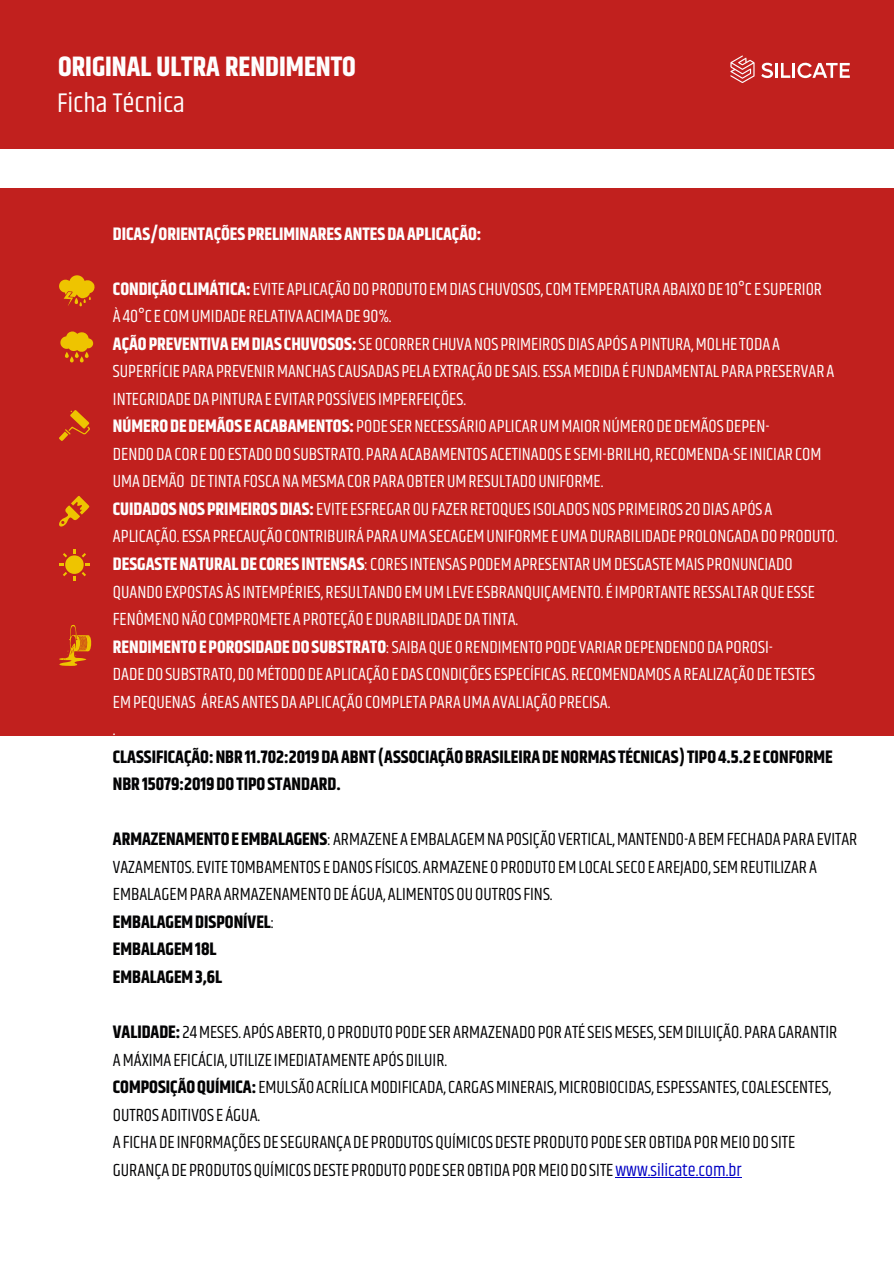
<style>
.page{position:relative;width:894px;height:1264px;background:#fff}
.page>*{position:absolute;margin:0;border:0;box-sizing:border-box;transform-origin:0 0}
.t1{font:700 28.05px "Khand";color:#fefefe}
.t2{font:27.6px "Khand";color:#fefefe}
.t3{font:18px/27.5px "Khand";color:#fefefe}
.t4{font:18px/27.5px "Khand";color:#030304}
.t5{font:700 18px/27.5px "Khand";color:#030304}
.t6{font:700 18px "Khand";color:#fefefe}
.s1{font-weight:700}
.s2{color:#0000c4}
</style>
<div class="page">
<div style="left:0;top:188px;width:893px;height:547px;background:#c1201e"></div>
<hr style="left:615px;top:1177px;width:126px;height:1px;background:#0000c4">
<div style="left:0;top:0;width:893px;height:149px;background:#c1201e"></div>
<svg style="left:730px;top:55px;width:24px;height:28px"></svg>
<svg style="left:797px;top:62px;width:52px;height:16px"></svg>
<svg style="left:761px;top:62px;width:29px;height:16px"></svg>
<hr style="left:792px;top:63px;width:3px;height:15px;background:#fefefe">
<svg style="left:60px;top:331px;width:33px;height:32px"></svg>
<svg style="left:59px;top:275px;width:36px;height:31px"></svg>
<svg style="left:59px;top:410px;width:31px;height:31px"></svg>
<svg style="left:59px;top:496px;width:31px;height:31px"></svg>
<svg style="left:59px;top:624px;width:33px;height:42px"></svg>
<svg style="left:59px;top:549px;width:31px;height:31px"></svg>
<h1 class="t1" style="left:58px;top:47px;width:299px">ORIGINAL ULTRA RENDIMENTO</h1>
<h2 class="t2" style="left:57px;top:83px;width:129px">Ficha Técnica</h2>
<p class="t6" style="left:113px;top:221px;width:370px">DICAS/ORIENTAÇÕES PRELIMINARES ANTES DA APLICAÇÃO:</p>
<p class="t3" style="left:113px;top:276px;width:726px"><span class="s1">CONDIÇÃO CLIMÁTICA:</span>EVITE APLICAÇÃO DO PRODUTO EM DIAS CHUVOSOS, COM TEMPERATURA ABAIXO DE 10°C E SUPERIOR<br>À 40°C E COM UMIDADE RELATIVA ACIMA DE 90%.<br><span class="s1">AÇÃO PREVENTIVA EM DIAS CHUVOSOS:</span> SE OCORRER CHUVA NOS PRIMEIROS DIAS APÓS A PINTURA, MOLHE TODA A SUPERFÍCIE PARA PREVENIR MANCHAS CAUSADAS PELA EXTRAÇÃO DE SAIS. ESSA MEDIDA É FUNDAMENTAL PARA PRESERVAR A INTEGRIDADE DA PINTURA E EVITAR POSSÍVEIS IMPERFEIÇÕES.<br><span class="s1">NÚMERO DE DEMÃOS E ACABAMENTOS:</span> PODE SER NECESSÁRIO APLICAR UM MAIOR NÚMERO DE DEMÃOS DEPEN-<br>DENDO DA COR E DO ESTADO DO SUBSTRATO. PARA ACABAMENTOS ACETINADOS E SEMI-BRILHO, RECOMENDA-SE INICIAR COM UMA DEMÃO DE TINTA FOSCA NA MESMA COR PARA OBTER UM RESULTADO UNIFORME.<br><span class="s1">CUIDADOS NOS PRIMEIROS DIAS:</span>EVITE ESFREGAR OU FAZER RETOQUES ISOLADOS NOS PRIMEIROS 20 DIAS APÓS A APLICAÇÃO. ESSA PRECAUÇÃO CONTRIBUIRÁ PARA UMA SECAGEM UNIFORME E UMA DURABILIDADE PROLONGADA DO PRODUTO.<br><span class="s1">DESGASTE NATURAL DE CORES INTENSAS</span>: CORES INTENSAS PODEM APRESENTAR UM DESGASTE MAIS PRONUNCIADO QUANDO EXPOSTAS ÀS INTEMPÉRIES, RESULTANDO EM UM LEVE ESBRANQUIÇAMENTO. É IMPORTANTE RESSALTAR QUE ESSE FENÔMENO NÃO COMPROMETE A PROTEÇÃO E DURABILIDADE DA TINTA.<br><span class="s1">RENDIMENTO E POROSIDADE DO SUBSTRATO</span>: SAIBA QUE O RENDIMENTO PODE VARIAR DEPENDENDO DA POROSI-<br>DADE DO SUBSTRATO, DO MÉTODO DE APLICAÇÃO E DAS CONDIÇÕES ESPECÍFICAS. RECOMENDAMOS A REALIZAÇÃO DE TESTES<br>EM PEQUENAS ÁREAS ANTES DA APLICAÇÃO COMPLETA PARA UMA AVALIAÇÃO PRECISA.<br>.</p>
<p class="t5" style="left:113px;top:744px;width:721px">CLASSIFICAÇÃO: NBR 11.702:2019 DA ABNT (ASSOCIAÇÃO BRASILEIRA DE NORMAS TÉCNICAS) TIPO 4.5.2 E CONFORME<br>NBR 15079:2019 DO TIPO STANDARD.</p>
<p class="t4" style="left:113px;top:826px;width:746px"><span class="s1">ARMAZENAMENTO E EMBALAGENS</span>: ARMAZENE A EMBALAGEM NA POSIÇÃO VERTICAL, MANTENDO-A BEM FECHADA PARA EVITAR VAZAMENTOS. EVITE TOMBAMENTOS E DANOS FÍSICOS. ARMAZENE O PRODUTO EM LOCAL SECO E AREJADO, SEM REUTILIZAR A EMBALAGEM PARA ARMAZENAMENTO DE ÁGUA, ALIMENTOS OU OUTROS FINS.<br><span class="s1">EMBALAGEM DISPONÍVEL</span>:<br><span class="s1">EMBALAGEM 18L<br>EMBALAGEM 3,6L</span></p>
<p class="t4" style="left:113px;top:1019px;width:726px"><span class="s1">VALIDADE:</span> 24 MESES. APÓS ABERTO, O PRODUTO PODE SER ARMAZENADO POR ATÉ SEIS MESES, SEM DILUIÇÃO. PARA GARANTIR A MÁXIMA EFICÁCIA, UTILIZE IMEDIATAMENTE APÓS DILUIR.<br><span class="s1">COMPOSIÇÃO QUÍMICA:</span>EMULSÃO ACRÍLICA MODIFICADA, CARGAS MINERAIS, MICROBIOCIDAS, ESPESSANTES, COALESCENTES, OUTROS ADITIVOS E ÁGUA.<br>A FICHA DE INFORMAÇÕES DE SEGURANÇA DE PRODUTOS QUÍMICOS DESTE PRODUTO PODE SER OBTIDA POR MEIO DO SITE GURANÇA DE PRODUTOS QUÍMICOS DESTE PRODUTO PODE SER OBTIDA POR MEIO DO SITE <span class="s2">www.silicate.com.br</span></p>
</div>
